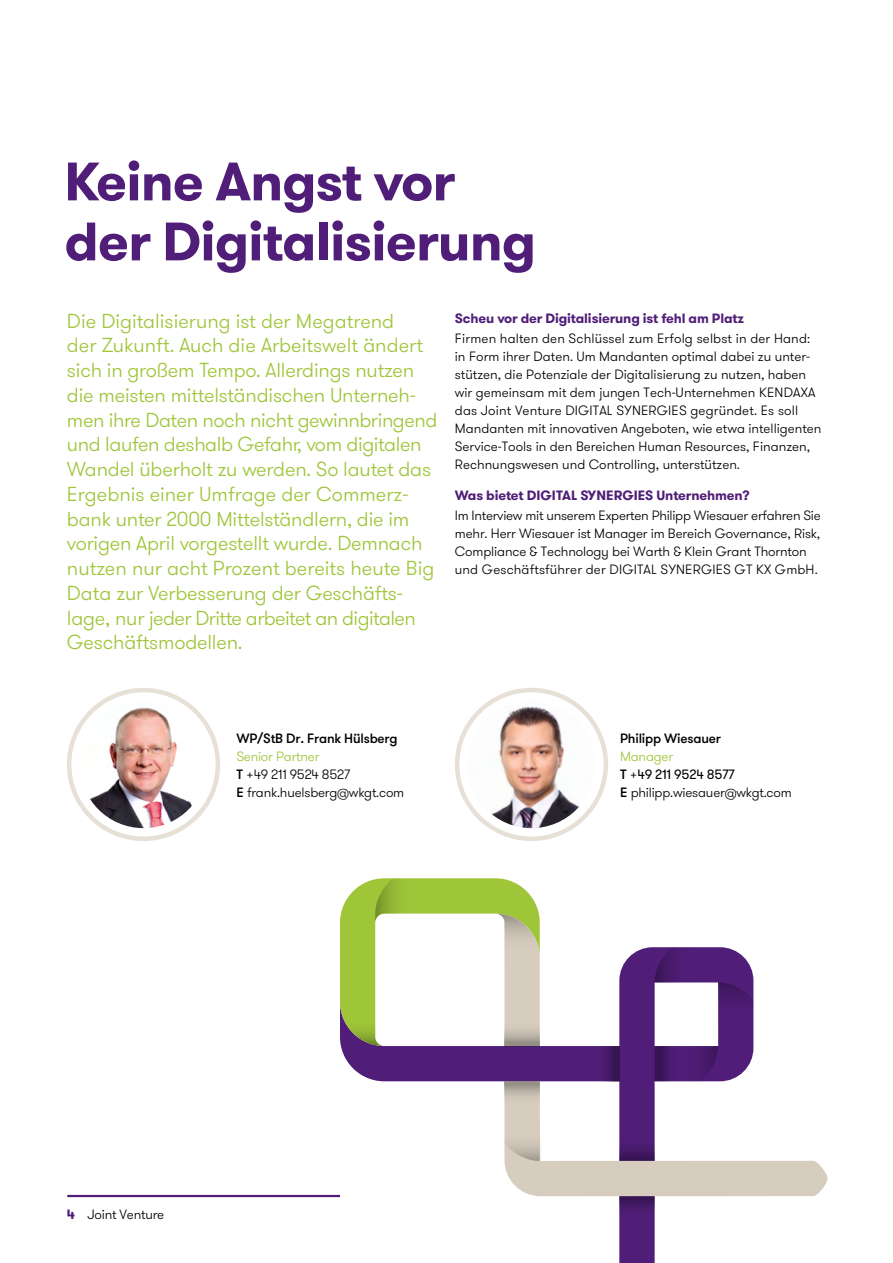
<style>
.page{position:relative;width:893px;height:1263px;background:#fff}
.page>*{position:absolute;margin:0;border:0;box-sizing:border-box;transform-origin:0 0}
.t1{font:700 54px/60px "GT Walsheim Pro";letter-spacing:-.015em;color:#501e78}
.t2{font:300 20.25px/24.8px "GT Walsheim Pro";letter-spacing:-.01em;color:#9fc539}
.t3{font:300 13.5px/18px "GT Walsheim Pro";color:#000}
.t4{font:700 13.5px "GT Walsheim Pro";letter-spacing:-.01em;color:#501e78}
.t5{font:500 13.5px "GT Walsheim Pro";letter-spacing:-.015em;color:#000}
.s1{color:#9fc539}
.s2{font-weight:500}
.s3{font-weight:400}
.s4{font-weight:700;color:#501e78}
</style>
<div class="page">
<hr style="left:68px;top:1195px;width:369px;height:2px;background:#501e78">
<div style="left:455px;top:688px;width:153px;height:153px;border:4px solid #e7e0d7;border-radius:50%"></div>
<img style="left:468px;top:701px;width:127px;height:127px;border-radius:64px">
<div style="left:67px;top:688px;width:153px;height:153px;border:4px solid #e7e0d7;border-radius:50%"></div>
<img style="left:80px;top:701px;width:127px;height:127px;border-radius:64px">
<svg style="left:340px;top:1046px;width:351px;height:217px"></svg>
<svg style="left:619px;top:1196px;width:36px;height:29px"></svg>
<svg style="left:496px;top:947px;width:331px;height:249px"></svg>
<svg style="left:340px;top:878px;width:200px;height:168px"></svg>
<svg style="left:504px;top:1017px;width:36px;height:29px"></svg>
<svg style="left:504px;top:1119px;width:36px;height:42px;background:#cfc6b9"></svg>
<svg style="left:504px;top:1081px;width:36px;height:29px"></svg>
<h1 class="t1" style="left:64px;top:152px;width:473px">Keine Angst vor der Digitalisierung</h1>
<p class="t2" style="left:67px;top:309px;width:372px">Die Digitalisierung ist der Megatrend<br>der Zukunft. Auch die Arbeitswelt ändert sich in großem Tempo. Allerdings nutzen die meisten mittelständischen Unterneh&shy;men ihre Daten noch nicht gewinnbringend und laufen deshalb Gefahr, vom digitalen Wandel überholt zu werden. So lautet das Ergebnis einer Umfrage der Commerz&shy;bank unter 2000 Mittelständlern, die im vorigen April vorgestellt wurde. Demnach nutzen nur acht Prozent bereits heute Big Data zur Verbesserung der Geschäfts&shy;lage, nur jeder Dritte arbeitet an digitalen Geschäftsmodellen.</p>
<p class="t4" style="left:455px;top:309px;width:291px">Scheu vor der Digitalisierung ist fehl am Platz</p>
<p class="t3" style="left:455px;top:329px;width:368px">Firmen halten den Schlüssel zum Erfolg selbst in der Hand: in Form ihrer Daten. Um Mandanten optimal dabei zu unter&shy;stützen, die Potenziale der Digitalisierung zu nutzen, haben wir gemeinsam mit dem jungen Tech-Unternehmen KENDAXA das Joint Venture DIGITAL SYNERGIES gegründet. Es soll Mandanten mit innovativen Angeboten, wie etwa intelligenten Service-Tools in den Bereichen Human Resources, Finanzen, Rechnungswesen und Controlling, unterstützen.</p>
<p class="t4" style="left:455px;top:486px;width:296px">Was bietet DIGITAL SYNERGIES Unternehmen?</p>
<p class="t3" style="left:455px;top:506px;width:367px">Im Interview mit unserem Experten Philipp Wiesauer erfahren Sie mehr. Herr Wiesauer ist Manager im Bereich Governance, Risk, Compliance &amp; Technology bei Warth &amp; Klein Grant Thornton und Geschäftsführer der DIGITAL SYNERGIES GT KX GmbH.</p>
<p class="t5" style="left:236px;top:729px;width:163px">WP/StB Dr. Frank Hülsberg</p>
<p class="t3" style="left:236px;top:747px;width:169px"><span class="s1">Senior Partner<br></span><span class="s2">T</span> +49 211 9524 8527<br><span class="s2">E</span> frank.huelsberg@wkgt.com</p>
<p class="t5" style="left:620px;top:729px;width:102px">Philipp Wiesauer</p>
<p class="t3" style="left:620px;top:747px;width:173px"><span class="s1">Manager<br></span><span class="s2">T</span> +<span class="s3">49 211 9524 8577<br></span><span class="s2">E</span> philipp.wiesauer@wkgt.com</p>
<p class="t3" style="left:67px;top:1206px;width:99px"><span class="s4">4</span> Joint Venture</p>
</div>
